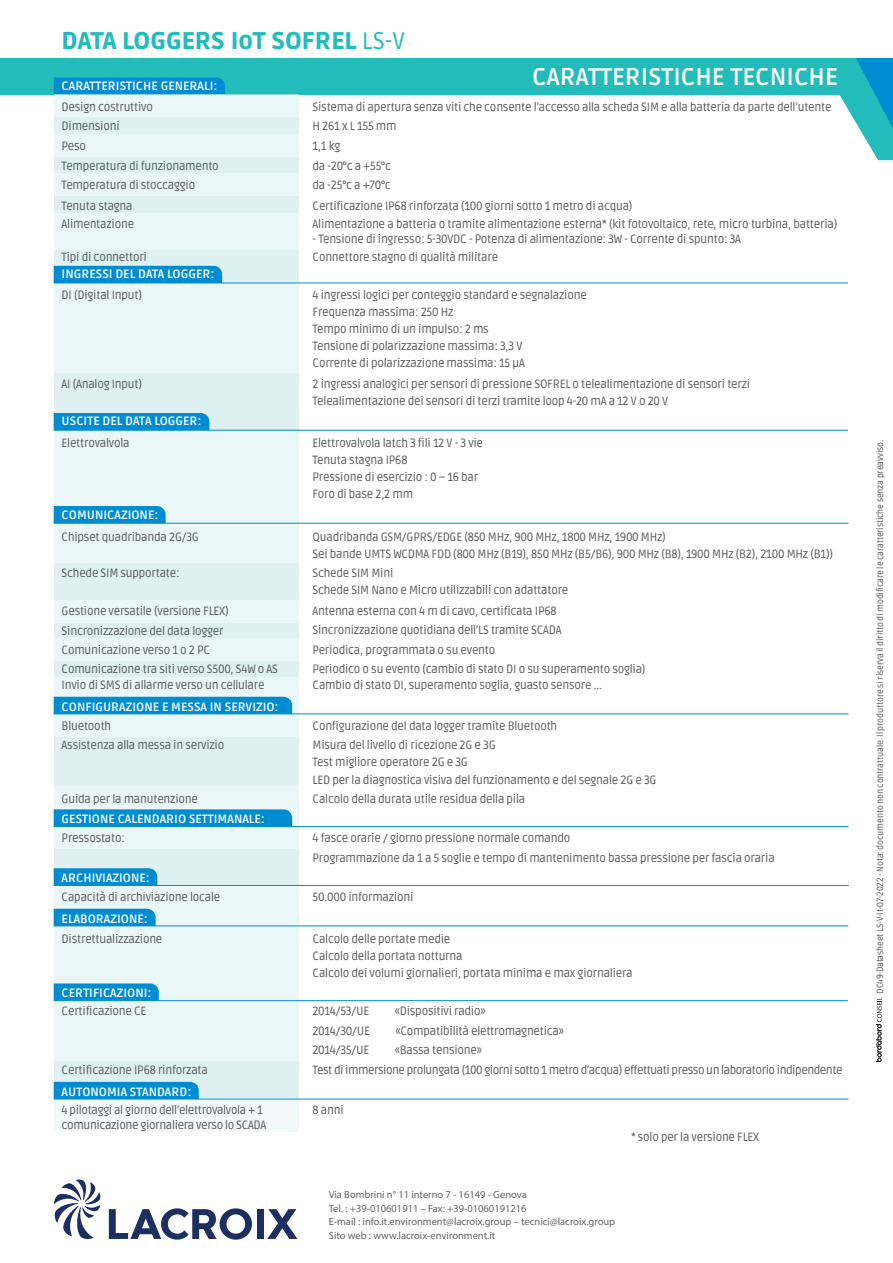
<style>
.page{position:relative;width:893px;height:1263px;background:#fff}
.page>*{position:absolute;margin:0;border:0;box-sizing:border-box;transform-origin:0 0}
.t1{font:900 24px "Ruda";color:#22bcba}
.t2{font:700 24px "Ruda";color:#fff}
.t3{font:12px/17.1px "Ruda";letter-spacing:-.02em;color:#57585a;scale:.95 1}
.t4{font:700 12px "Ruda";color:#fff}
.t5{font:12px/19.4px "Ruda";letter-spacing:-.04em;color:#57585a;scale:.95 1}
.t6{font:10.5px/13.5px "Myriad Pro";color:#636366}
.t7{font:9px "Ruda";letter-spacing:-.02em;color:#57585a;scale:.95 1}
.s1{font-weight:400}
</style>
<div class="page">
<div style="left:54px;top:95px;width:245px;height:1037px;background:#def1f0"></div>
<div style="left:54px;top:885px;width:245px;height:175px;background:#ebf6f6"></div>
<div style="left:54px;top:677px;width:245px;height:37px;background:#ebf6f6"></div>
<div style="left:54px;top:639px;width:245px;height:22px;background:#ebf6f6"></div>
<div style="left:54px;top:714px;width:245px;height:22px;background:#ebf6f6"></div>
<div style="left:54px;top:430px;width:245px;height:133px;background:#ebf6f6"></div>
<div style="left:54px;top:283px;width:245px;height:90px;background:#ebf6f6"></div>
<div style="left:0;top:58px;width:868px;height:37px;background:#22bcba"></div>
<svg style="left:839px;top:58px;width:54px;height:102px"></svg>
<svg style="left:54px;top:77px;width:171px;height:18px;background:#0991cf"></svg>
<div style="left:54px;top:266px;width:168px;height:17px;background:#008cd0"></div>
<div style="left:54px;top:413px;width:155px;height:17px;background:#008cd0"></div>
<hr style="left:54px;top:283px;width:794px;height:1px;background:#008cd0">
<hr style="left:54px;top:430px;width:794px;height:1px;background:#008cd0">
<svg style="left:54px;top:506px;width:112px;height:17px;background:#038dd0"></svg>
<hr style="left:54px;top:523px;width:794px;height:1px;background:#008cd0">
<div style="left:54px;top:697px;width:238px;height:16px;background:#008cd0"></div>
<hr style="left:54px;top:713px;width:794px;height:1px;background:#008cd0">
<div style="left:54px;top:868px;width:103px;height:17px;background:#008cd0"></div>
<hr style="left:54px;top:885px;width:795px;height:1px;background:#008cd0">
<div style="left:54px;top:909px;width:102px;height:16px;background:#008cd0"></div>
<hr style="left:54px;top:925px;width:794px;height:1px;background:#008cd0">
<svg style="left:54px;top:983px;width:105px;height:17px;background:#0990d1"></svg>
<hr style="left:54px;top:1000px;width:794px;height:1px;background:#008cd0">
<svg style="left:54px;top:1082px;width:245px;height:50px;background:#bde1ef"></svg>
<hr style="left:54px;top:1099px;width:794px;height:1px;background:#008cd0">
<div style="left:54px;top:134px;width:245px;height:22px;background:#ebf6f6"></div>
<div style="left:54px;top:95px;width:245px;height:22px;background:#ebf6f6"></div>
<div style="left:54px;top:173px;width:245px;height:22px;background:#ebf6f6"></div>
<div style="left:54px;top:213px;width:245px;height:36px;background:#ebf6f6"></div>
<div style="left:54px;top:600px;width:245px;height:22px;background:#ebf6f6"></div>
<div style="left:54px;top:787px;width:245px;height:62px;background:#ebf6f6"></div>
<svg style="left:876px;top:997px;width:6px;height:65px"></svg>
<div style="left:54px;top:809px;width:238px;height:17px;background:#008cd0"></div>
<hr style="left:54px;top:826px;width:794px;height:1px;background:#008cd0">
<svg style="left:109px;top:1208px;width:143px;height:31px"></svg>
<div style="left:257px;top:1209px;width:6px;height:30px;background:#1c2f60"></div>
<svg style="left:267px;top:1209px;width:30px;height:30px"></svg>
<svg style="left:54px;top:1179px;width:47px;height:60px"></svg>
<h1 class="t1" style="left:62px;top:27px;width:345px">DATA LOGGERS IoT SOFREL <span class="s1">LS-V</span></h1>
<p class="t4" style="left:62px;top:79px;width:157px">CARATTERISTICHE GENERALI:</p>
<h1 class="t2" style="left:532px;top:63px;width:307px">CARATTERISTICHE TECNICHE</h1>
<p class="t3" style="left:62px;top:98px;width:98px">Design costruttivo</p>
<p class="t3" style="left:313px;top:98px;width:548px">Sistema di apertura senza viti che consente l’accesso alla scheda SIM e alla batteria da parte dell’utente</p>
<p class="t3" style="left:62px;top:118px;width:63px">Dimensioni</p>
<p class="t3" style="left:313px;top:118px;width:90px">H 261 x L 155 mm</p>
<p class="t3" style="left:62px;top:138px;width:27px">Peso</p>
<p class="t3" style="left:313px;top:138px;width:31px">1,1 kg</p>
<p class="t3" style="left:62px;top:157px;width:167px">Temperatura di funzionamento</p>
<p class="t3" style="left:313px;top:157px;width:84px">da -20°c a +55°c</p>
<p class="t3" style="left:62px;top:177px;width:142px">Temperatura di stoccaggio</p>
<p class="t3" style="left:313px;top:177px;width:84px">da -25°c a +70°c</p>
<p class="t3" style="left:62px;top:197px;width:76px">Tenuta stagna</p>
<p class="t3" style="left:313px;top:197px;width:338px">Certificazione IP68 rinforzata (100 giorni sotto 1 metro di acqua)</p>
<p class="t3" style="left:62px;top:216px;width:78px">Alimentazione</p>
<p class="t3" style="left:313px;top:216px;width:554px">Alimentazione a batteria o tramite alimentazione esterna* (kit fotovoltaico, rete, micro turbina, batteria)</p>
<p class="t3" style="left:313px;top:231px;width:453px">- Tensione di ingresso: 5-30VDC - Potenza di alimentazione: 3W - Corrente di spunto: 3A</p>
<p class="t3" style="left:62px;top:248px;width:91px">Tipi di connettori</p>
<p class="t3" style="left:313px;top:248px;width:197px">Connettore stagno di qualità militare</p>
<p class="t4" style="left:62px;top:267px;width:154px">INGRESSI DEL DATA LOGGER:</p>
<p class="t3" style="left:62px;top:286px;width:86px">DI (Digital Input)</p>
<p class="t3" style="left:62px;top:376px;width:86px">AI (Analog Input)</p>
<p class="t4" style="left:62px;top:415px;width:141px">USCITE DEL DATA LOGGER:</p>
<p class="t3" style="left:62px;top:434px;width:73px">Elettrovalvola</p>
<p class="t4" style="left:62px;top:508px;width:98px">COMUNICAZIONE:</p>
<p class="t3" style="left:62px;top:528px;width:146px">Chipset quadribanda 2G/3G</p>
<p class="t3" style="left:62px;top:564px;width:126px">Schede SIM supportate:</p>
<p class="t3" style="left:62px;top:603px;width:177px">Gestione versatile (versione FLEX)</p>
<p class="t3" style="left:62px;top:622px;width:172px">Sincronizzazione del data logger</p>
<p class="t3" style="left:62px;top:641px;width:158px">Comunicazione verso 1 o 2 PC</p>
<p class="t3" style="left:313px;top:286px;width:290px">4 ingressi logici per conteggio standard e segnalazione Frequenza massima: 250 Hz<br>Tempo minimo di un impulso: 2 ms<br>Tensione di polarizzazione massima: 3,3 V<br>Corrente di polarizzazione massima: 15 µA</p>
<p class="t3" style="left:313px;top:376px;width:462px">2 ingressi analogici per sensori di pressione SOFREL o telealimentazione di sensori terzi<br>Telealimentazione dei sensori di terzi tramite loop 4-20 mA a 12 V o 20 V</p>
<p class="t3" style="left:313px;top:434px;width:181px">Elettrovalvola latch 3 fili 12 V - 3 vie<br>Tenuta stagna IP68<br>Pressione di esercizio : 0 – 16 bar<br>Foro di base 2,2 mm</p>
<p class="t3" style="left:313px;top:528px;width:549px">Quadribanda GSM/GPRS/EDGE (850 MHz, 900 MHz, 1800 MHz, 1900 MHz)<br>Sei bande UMTS WCDMA FDD (800 MHz (B19), 850 MHz (B5/B6), 900 MHz (B8), 1900 MHz (B2), 2100 MHz (B1))</p>
<p class="t3" style="left:313px;top:564px;width:271px">Schede SIM Mini<br>Schede SIM Nano e Micro utilizzabili con adattatore</p>
<p class="t3" style="left:313px;top:603px;width:258px">Antenna esterna con 4 m di cavo, certificata IP68</p>
<p class="t3" style="left:313px;top:621px;width:264px;line-height:19.5px">Sincronizzazione quotidiana dell’LS tramite SCADA<br>Periodica, programmata o su evento</p>
<p class="t3" style="left:62px;top:660px;width:229px">Comunicazione tra siti verso S500, S4W o AS</p>
<p class="t3" style="left:313px;top:660px;width:352px">Periodico o su evento (cambio di stato DI o su superamento soglia)</p>
<p class="t3" style="left:62px;top:677px;width:215px">Invio di SMS di allarme verso un cellulare</p>
<p class="t3" style="left:313px;top:677px;width:306px">Cambio di stato DI, superamento soglia, guasto sensore ...</p>
<p class="t4" style="left:62px;top:700px;width:218px">CONFIGURAZIONE E MESSA IN SERVIZIO:</p>
<p class="t3" style="left:62px;top:717px;width:54px">Bluetooth</p>
<p class="t3" style="left:62px;top:737px;width:173px">Assistenza alla messa in servizio</p>
<p class="t3" style="left:313px;top:717px;width:259px">Configurazione del data logger tramite Bluetooth</p>
<p class="t3" style="left:313px;top:737px;width:364px">Misura del livello di ricezione 2G e 3G<br>Test migliore operatore 2G e 3G<br>LED per la diagnostica visiva del funzionamento e del segnale 2G e 3G</p>
<p class="t3" style="left:62px;top:790px;width:145px">Guida per la manutenzione</p>
<p class="t3" style="left:313px;top:790px;width:225px">Calcolo della durata utile residua della pila</p>
<p class="t4" style="left:62px;top:812px;width:205px">GESTIONE CALENDARIO SETTIMANALE:</p>
<p class="t3" style="left:62px;top:830px;width:68px">Pressostato:</p>
<p class="t4" style="left:62px;top:871px;width:90px">ARCHIVIAZIONE:</p>
<p class="t3" style="left:313px;top:830px;width:273px">4 fasce orarie / giorno pressione normale comando</p>
<p class="t3" style="left:313px;top:849px;width:488px">Programmazione da 1 a 5 soglie e tempo di mantenimento bassa pressione per fascia oraria</p>
<p class="t3" style="left:62px;top:889px;width:169px">Capacità di archiviazione locale</p>
<p class="t3" style="left:313px;top:889px;width:108px">50.000 informazioni</p>
<p class="t4" style="left:62px;top:912px;width:88px">ELABORAZIONE:</p>
<p class="t3" style="left:62px;top:930px;width:108px">Distrettualizzazione</p>
<p class="t4" style="left:62px;top:986px;width:91px">CERTIFICAZIONI:</p>
<p class="t3" style="left:62px;top:1003px;width:91px">Certificazione CE</p>
<p class="t3" style="left:62px;top:1061px;width:156px">Certificazione IP68 rinforzata</p>
<p class="t4" style="left:62px;top:1085px;width:131px">AUTONOMIA STANDARD:</p>
<p class="t3" style="left:62px;top:1103px;width:217px;line-height:15px">4 pilotaggi al giorno dell’elettrovalvola + 1 comunicazione giornaliera verso lo SCADA</p>
<p class="t3" style="left:313px;top:930px;width:338px">Calcolo delle portate medie<br>Calcolo della portata notturna<br>Calcolo dei volumi giornalieri, portata minima e max giornaliera</p>
<p class="t3" style="left:313px;top:1003px;width:61px">2014/53/UE</p>
<p class="t3" style="left:395px;top:1003px;width:97px">«Dispositivi radio»</p>
<p class="t3" style="left:313px;top:1022px;width:62px">2014/30/UE</p>
<p class="t3" style="left:396px;top:1022px;width:179px">«Compatibilità elettromagnetica»</p>
<p class="t3" style="left:313px;top:1042px;width:61px">2014/35/UE</p>
<p class="t5" style="left:313px;top:1041px;width:559px;text-indent:82px">«Bassa tensione»<br>Test di immersione prolungata (100 giorni sotto 1 metro d’acqua) effettuati presso un laboratorio indipendente</p>
<p class="t3" style="left:313px;top:1102px;width:34px">8 anni</p>
<p class="t3" style="left:631px;top:1128px;width:136px">* solo per la versione FLEX</p>
<p class="t6" style="left:329px;top:1187px;width:288px">Via Bombrini n° 11 interno 7 - 16149 - Genova<br>Tel. : +39-010601911 – Fax: +39-01060191216<br>E-mail : info.it.environment@lacroix.group – tecnici@lacroix.group Sito web : www.lacroix-environment.it</p>
<p class="t7" style="left:875px;top:994px;width:584px;rotate:-90deg">DC49-Datasheet LS-V-It-07-2022 - Nota: documento non contrattuale. Il produttore si riserva il diritto di modificare le caratteristiche senza preavviso.</p>
</div>
